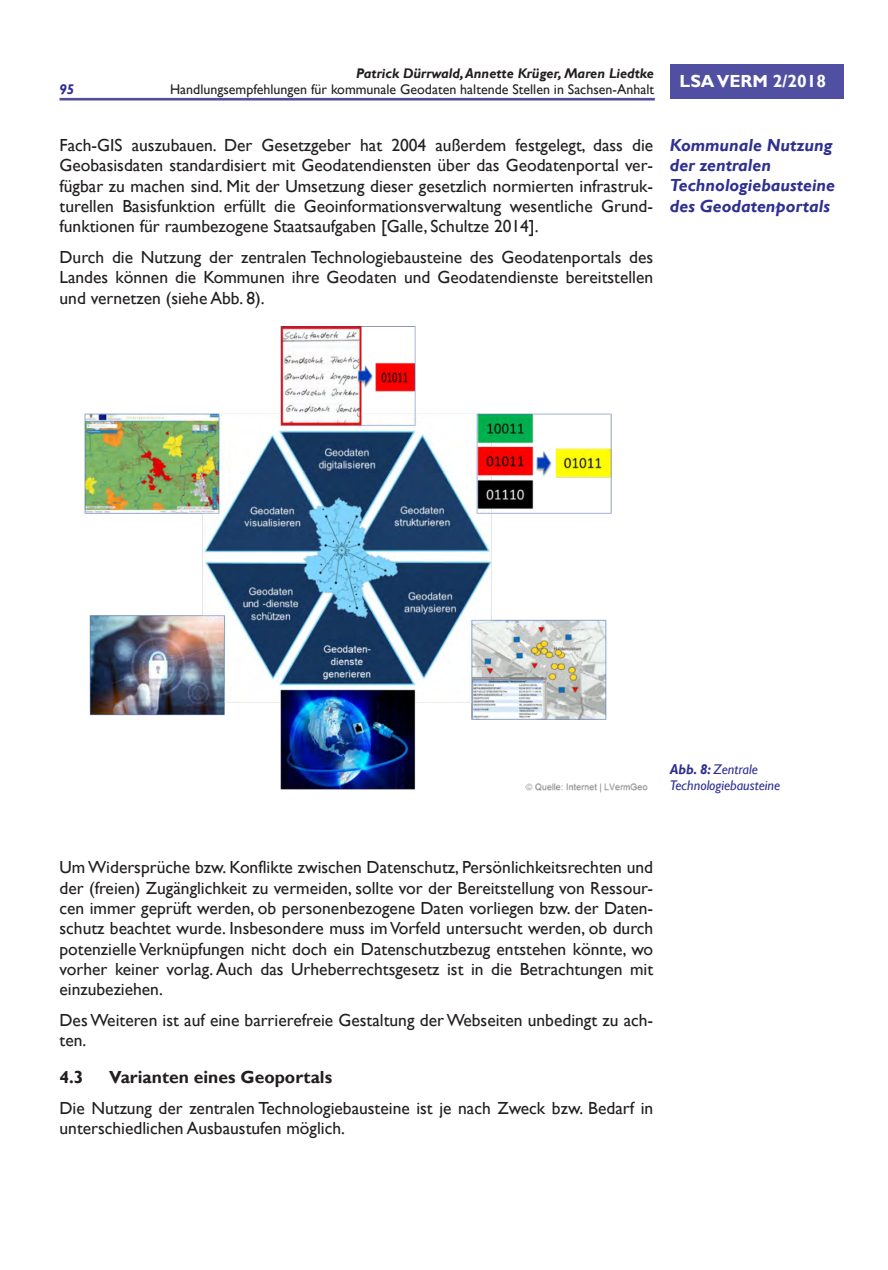
<style>
.page{position:relative;width:888px;height:1270px;background:#fff}
.page>*{position:absolute;margin:0;border:0;box-sizing:border-box;transform-origin:0 0}
.t1{font:17.5px/20.3px "Gill Sans";color:#231f20;text-align:justify}
.t2{font:italic 700 17.5px/20.3px "Gill Sans";color:#2e3092}
.t3{font:700 17.5px "Gill Sans";color:#231f20}
.t4{font:700 17.5px "Gill Sans";color:#fff}
.t5{font:14px "Gill Sans";color:#231f20}
.t6{font:italic 700 14px "Gill Sans";color:#231f20}
.t7{font:italic 14px/16.3px "Gill Sans";color:#2e3092}
.t8{font:italic 700 14px "Gill Sans";color:#2e3092}
.s1{font-weight:700}
</style>
<div class="page">
<div style="left:670px;top:64px;width:173px;height:35px;background:#504fa1"></div>
<hr style="left:60px;top:98px;width:595px;height:3px;background:#504fa1">
<img style="left:84px;top:326px;width:564px;height:467px">
<p class="t8" style="left:60px;top:81px;width:16px">95</p>
<p class="t6" style="left:356px;top:65px;width:299px">Patrick Dürrwald,Annette Krüger, Maren Liedtke</p>
<p class="t5" style="left:170px;top:81px;width:485px">Handlungsempfehlungen für kommunale Geodaten haltende Stellen in Sachsen-Anhalt</p>
<p class="t4" style="left:680px;top:70px;width:148px">LSA VERM 2/2018</p>
<p class="t1" style="left:60px;top:135px;width:595px">Fach-GIS auszubauen. Der Gesetzgeber hat 2004 außerdem festgelegt, dass die Geobasisdaten standardisiert mit Geodatendiensten über das Geodatenportal ver&shy;fügbar zu machen sind. Mit der Umsetzung dieser gesetzlich normierten infrastruk&shy;turellen Basisfunktion erfüllt die Geoinformationsverwaltung wesentliche Grund&shy;funktionen für raumbezogene Staatsaufgaben [Galle, Schultze 2014].</p>
<p class="t1" style="left:60px;top:247px;width:595px">Durch die Nutzung der zentralen Technologiebausteine des Geodatenportals des Landes können die Kommunen ihre Geodaten und Geodatendienste bereitstellen und vernetzen (siehe Abb. 8).</p>
<p class="t2" style="left:670px;top:135px;width:167px">Kommunale Nutzung der zentralen<br>Technologiebausteine des Geodatenportals</p>
<p class="t7" style="left:670px;top:761px;width:112px"><span class="s1">Abb. 8:</span> Zentrale<br>Technologiebausteine</p>
<p class="t1" style="left:60px;top:858px;width:595px">UmWidersprüche bzw. Konflikte zwischen Datenschutz, Persönlichkeitsrechten und der (freien) Zugänglichkeit zu vermeiden, sollte vor der Bereitstellung von Ressour&shy;cen immer geprüft werden, ob personenbezogene Daten vorliegen bzw. der Daten&shy;schutz beachtet wurde. Insbesondere muss im Vorfeld untersucht werden, ob durch potenzielle Verknüpfungen nicht doch ein Datenschutzbezug entstehen könnte, wo vorher keiner vorlag. Auch das Urheberrechtsgesetz ist in die Betrachtungen mit einzubeziehen.</p>
<p class="t1" style="left:60px;top:1010px;width:595px">Des Weiteren ist auf eine barrierefreie Gestaltung der Webseiten unbedingt zu ach&shy;ten.</p>
<p class="t3" style="left:60px;top:1067px;width:26px">4.3</p>
<p class="t3" style="left:109px;top:1067px;width:225px">Varianten eines Geoportals</p>
<p class="t1" style="left:60px;top:1098px;width:595px">Die Nutzung der zentralen Technologiebausteine ist je nach Zweck bzw. Bedarf in unterschiedlichen Ausbaustufen möglich.</p>
</div>
